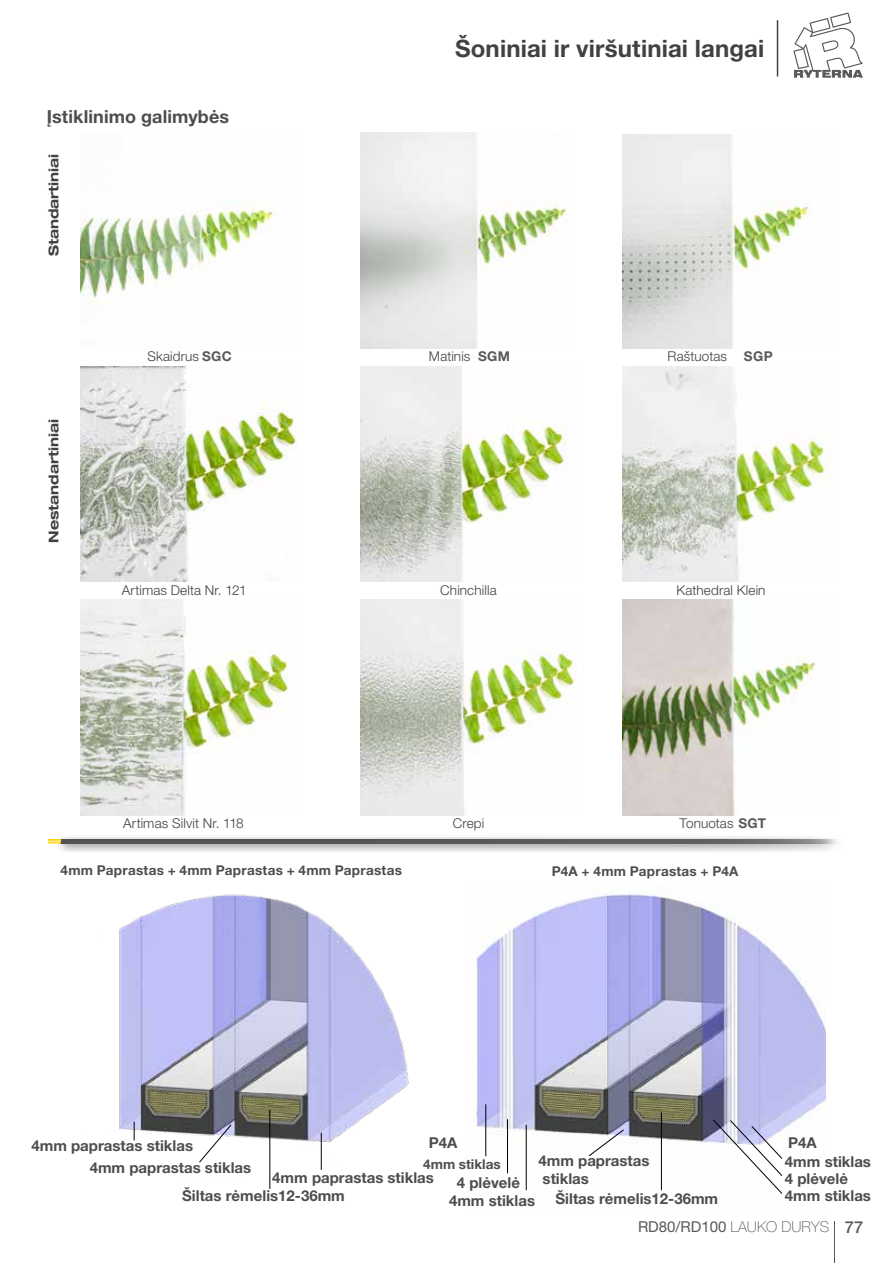
<style>
.page{position:relative;width:893px;height:1263px;background:#fff}
.page>*{position:absolute;margin:0;border:0;box-sizing:border-box;transform-origin:0 0}
.t1{font:700 24px "Helvetica Neue LT Pro";letter-spacing:.005em;color:#414042}
.t2{font:700 18px "Helvetica Neue LT Pro";letter-spacing:.005em;color:#4d4d4f}
.t3{font:700 15px/18px "Helvetica Neue LT Pro";color:#4d4d4f}
.t4{font:15px "Helvetica Neue LT Pro";color:#58595b}
.t5{font:300 13.5px "Helvetica Neue LT Pro";letter-spacing:.01em;color:#414042}
.t6{font:700 13.5px "Helvetica Neue LT Pro";letter-spacing:.02em;color:#4d4d4f}
.t7{font:700 expanded 13.5px "Helvetica Neue LT Pro";color:#414042}
.t8{font:700 13.5px "Helvetica Neue LT Pro";color:#4d4d4f}
.t9{font:700 13.5px "Helvetica Neue LT Pro";color:#58595b}
.s1{font-weight:700;color:#58595b}
.s2{font-weight:100}
.s3{font-weight:500;font-size:16.5px}
</style>
<div class="page">
<img style="left:81px;top:200px;width:193px;height:105px">
<img style="left:361px;top:133px;width:206px;height:216px">
<img style="left:80px;top:366px;width:216px;height:216px">
<img style="left:361px;top:366px;width:205px;height:216px">
<img style="left:623px;top:366px;width:208px;height:216px">
<img style="left:81px;top:599px;width:208px;height:216px">
<img style="left:361px;top:599px;width:216px;height:216px">
<img style="left:623px;top:599px;width:192px;height:216px">
<div style="left:56px;top:834px;width:791px;height:21px;background:#000;opacity:.75"></div>
<img style="left:60px;top:839px;width:787px;height:4px">
<svg style="left:49px;top:839px;width:11px;height:4px"></svg>
<hr style="left:777px;top:20px;width:1px;height:56px;background:#414042">
<svg style="left:793px;top:13px;width:70px;height:65px"></svg>
<hr style="left:834px;top:1221px;width:1px;height:42px;background:#58595b">
<img style="left:623px;top:134px;width:189px;height:215px">
<img style="left:119px;top:894px;width:290px;height:295px">
<img style="left:474px;top:893px;width:351px;height:298px">
<svg style="left:198px;top:1124px;width:34px;height:39px"></svg>
<hr style="left:526px;top:1125px;width:1px;height:65px;background:#000">
<hr style="left:507px;top:1119px;width:1px;height:54px;background:#000">
<hr style="left:485px;top:1104px;width:1px;height:52px;background:#000">
<svg style="left:588px;top:1129px;width:37px;height:28px"></svg>
<hr style="left:661px;top:1112px;width:1px;height:78px;background:#000">
<hr style="left:321px;top:1133px;width:1px;height:37px;background:#000">
<svg style="left:134px;top:1122px;width:1px;height:18px"></svg>
<hr style="left:269px;top:1110px;width:1px;height:79px;background:#000">
<svg style="left:712px;top:1119px;width:71px;height:75px"></svg>
<p class="t2" style="left:47px;top:106px;width:184px">Įstiklinimo galimybės</p>
<p class="t7" style="left:45px;top:256px;width:104px;rotate:-90deg">Standartiniai</p>
<p class="t7" style="left:45px;top:543px;width:125px;rotate:-90deg">Nestandartiniai</p>
<p class="t5" style="left:148px;top:348px;width:86px">Skaidrus <span class="s1">SGC</span></p>
<h1 class="t1" style="left:455px;top:33px;width:311px">Šoniniai ir viršutiniai langai</h1>
<p class="t5" style="left:429px;top:348px;width:83px">Matinis <span class="s1">SGM</span></p>
<p class="t5" style="left:668px;top:348px;width:61px">Raštuotas</p>
<p class="t9" style="left:744px;top:348px;width:30px">SGP</p>
<p class="t5" style="left:440px;top:582px;width:58px">Chinchilla</p>
<p class="t5" style="left:122px;top:582px;width:126px">Artimas Delta Nr. 121</p>
<p class="t5" style="left:677px;top:582px;width:90px">Kathedral Klein</p>
<p class="t5" style="left:123px;top:815px;width:122px">Artimas Silvit Nr. 118</p>
<p class="t5" style="left:679px;top:814px;width:88px">Tonuotas <span class="s1">SGT</span></p>
<p class="t5" style="left:453px;top:815px;width:33px">Crepi</p>
<p class="t6" style="left:60px;top:861px;width:343px">4mm Paprastas + 4mm Paprastas + 4mm Paprastas</p>
<p class="t6" style="left:552px;top:863px;width:188px">P4A + 4mm Paprastas + P4A</p>
<p class="t3" style="left:429px;top:1133px;width:30px">P4A</p>
<p class="t8" style="left:423px;top:1156px;width:79px">4mm stiklas</p>
<p class="t3" style="left:449px;top:1173px;width:88px;text-align:center">4 plėvelė<br>4mm stiklas</p>
<p class="t3" style="left:31px;top:1136px;width:163px">4mm paprastas stiklas</p>
<p class="t3" style="left:538px;top:1151px;width:113px">4mm paprastas stiklas</p>
<p class="t3" style="left:90px;top:1158px;width:163px">4mm paprastas stiklas</p>
<p class="t3" style="left:272px;top:1168px;width:163px">4mm paprastas stiklas</p>
<p class="t3" style="left:182px;top:1186px;width:164px">Šiltas rėmelis12-36mm</p>
<p class="t3" style="left:556px;top:1190px;width:164px">Šiltas rėmelis12-36mm</p>
<p class="t3" style="left:785px;top:1132px;width:88px;line-height:18.9px">P4A<br>4mm stiklas</p>
<p class="t3" style="left:785px;top:1170px;width:88px;line-height:17px">4 plėvelė<br>4mm stiklas</p>
<p class="t4" style="left:638px;top:1217px;width:227px">RD80/RD100 <span class="s2">LAUKO DURYS</span> <span class="s3">77</span></p>
</div>
